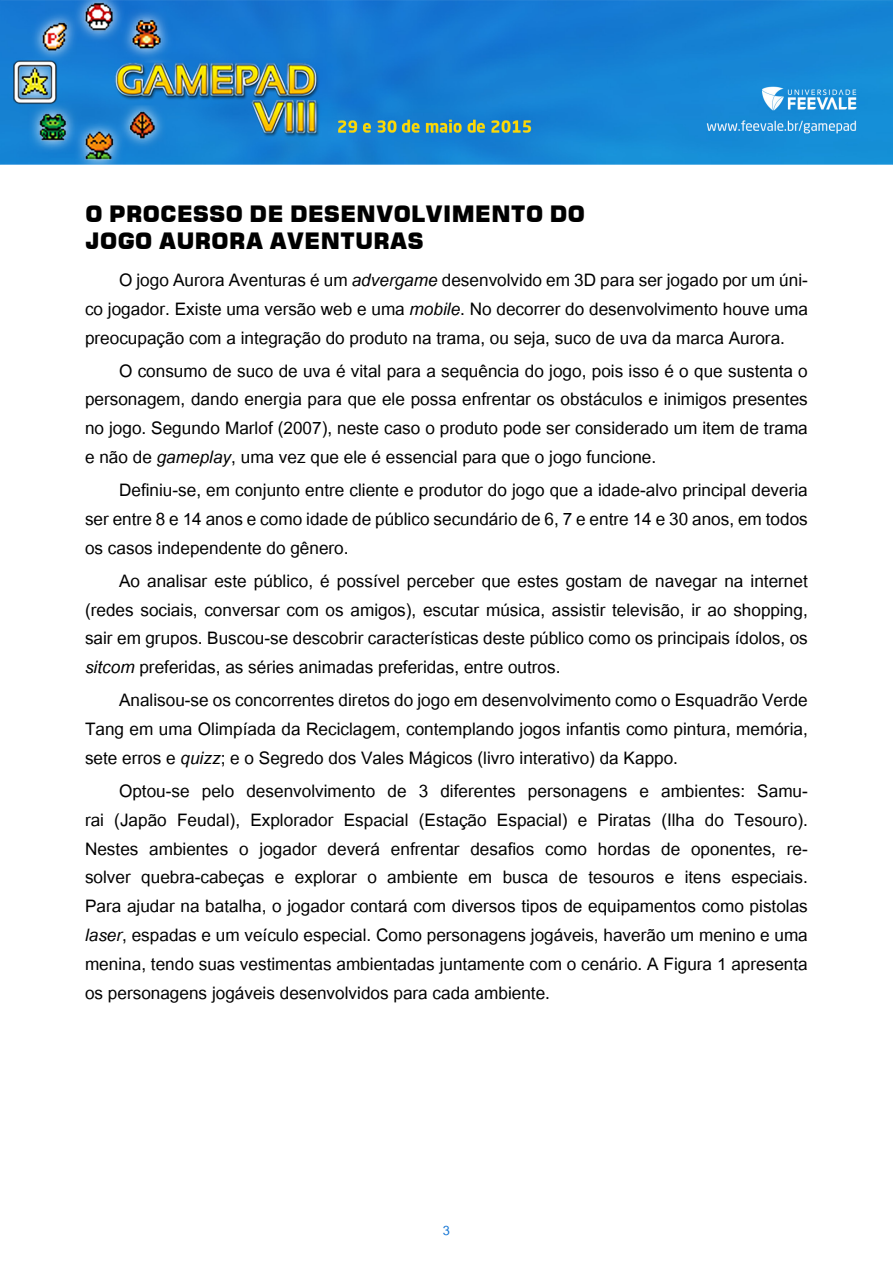
<style>
.page{position:relative;width:893px;height:1263px;background:#fff}
.page>*{position:absolute;margin:0;border:0;box-sizing:border-box;transform-origin:0 0}
.t1{font:24px/28.8px "Utsaah";color:#000;text-align:justify}
.t2{font:22.5px/27px "Square 721 Blk Normal";color:#000}
.t3{font:18px "Utsaah";color:#1676d4}
.s1{font-style:italic}
</style>
<div class="page">
<img style="left:0;top:0;width:893px;height:165px">
<p class="t2" style="left:85px;top:200px;width:502px">O PROCESSO DE DESENVOLVIMENTO DO<br>JOGO AURORA AVENTURAS</p>
<p class="t1" style="left:85px;top:267px;width:724px;text-indent:34px">O jogo Aurora Aventuras é um <span class="s1">advergame</span> desenvolvido em 3D para ser jogado por um úni&shy;co jogador. Existe uma versão web e uma <span class="s1">mobile</span>. No decorrer do desenvolvimento houve uma preocupação com a integração do produto na trama, ou seja, suco de uva da marca Aurora.</p>
<p class="t1" style="left:85px;top:358px;width:724px;text-indent:34px">O consumo de suco de uva é vital para a sequência do jogo, pois isso é o que sustenta o personagem, dando energia para que ele possa enfrentar os obstáculos e inimigos presentes no jogo. Segundo Marlof (2007), neste caso o produto pode ser considerado um item de trama e não de <span class="s1">gameplay</span>, uma vez que ele é essencial para que o jogo funcione.</p>
<p class="t1" style="left:85px;top:477px;width:724px;text-indent:34px">Definiu-se, em conjunto entre cliente e produtor do jogo que a idade-alvo principal deveria ser entre 8 e 14 anos e como idade de público secundário de 6, 7 e entre 14 e 30 anos, em todos os casos independente do gênero.</p>
<p class="t1" style="left:85px;top:568px;width:724px;text-indent:34px">Ao analisar este público, é possível perceber que estes gostam de navegar na internet (redes sociais, conversar com os amigos), escutar música, assistir televisão, ir ao shopping, sair em grupos. Buscou-se descobrir características deste público como os principais ídolos, os <span class="s1">sitcom</span> preferidas, as séries animadas preferidas, entre outros.</p>
<p class="t1" style="left:85px;top:687px;width:724px;text-indent:34px">Analisou-se os concorrentes diretos do jogo em desenvolvimento como o Esquadrão Verde Tang em uma Olimpíada da Reciclagem, contemplando jogos infantis como pintura, memória, sete erros e <span class="s1">quizz</span>; e o Segredo dos Vales Mágicos (livro interativo) da Kappo.</p>
<p class="t1" style="left:85px;top:778px;width:724px;text-indent:34px">Optou-se pelo desenvolvimento de 3 diferentes personagens e ambientes: Samu&shy;rai (Japão Feudal), Explorador Espacial (Estação Espacial) e Piratas (Ilha do Tesouro).<br>Nestes ambientes o jogador deverá enfrentar desafios como hordas de oponentes, re&shy;solver quebra-cabeças e explorar o ambiente em busca de tesouros e itens especiais.<br>Para ajudar na batalha, o jogador contará com diversos tipos de equipamentos como pistolas <span class="s1">laser</span>, espadas e um veículo especial. Como personagens jogáveis, haverão um menino e uma menina, tendo suas vestimentas ambientadas juntamente com o cenário. A Figura 1 apresenta os personagens jogáveis desenvolvidos para cada ambiente.</p>
<p class="t3" style="left:443px;top:1221px;width:9px">3</p>
</div>
